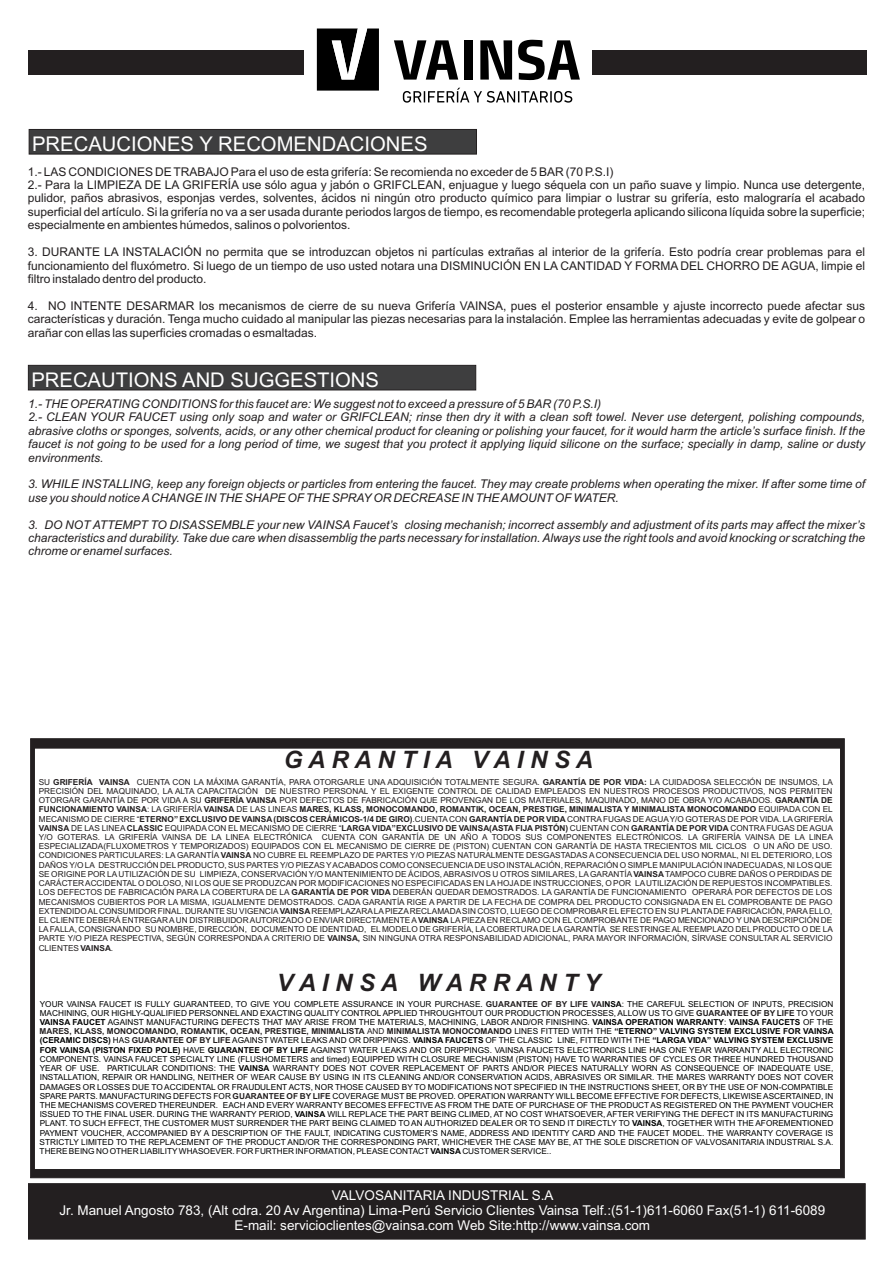
<style>
.page{position:relative;width:893px;height:1263px;background:#fff}
.page>*{position:absolute;margin:0;border:0;box-sizing:border-box;transform-origin:0 0}
.t1{font:italic 700 24px "Arial";color:#231f20}
.t2{font:20.25px "Arial";color:#fff}
.t3{font:13.5px/15.1px "Arial";color:#fff;text-align:center}
.t4{font:12px/13.4px "Arial";color:#231f20;text-align:justify}
.t5{font:italic 12px/13.4px "Arial";color:#231f20}
.t6{font:8.25px/9.1px "Arial";color:#231f20;text-align:justify}
.t7{font:8.25px/9.1px "Arial";color:#010202;text-align:justify}
.s1{font-weight:700}
.s2{font-weight:700;color:#231f20}
.s3{color:#231f20}
</style>
<div class="page">
<svg style="left:29px;top:129px;width:448px;height:25px;background:#3c3c3d"></svg>
<svg style="left:28px;top:365px;width:448px;height:25px;background:#3c3c3d"></svg>
<div style="left:28px;top:1183px;width:837px;height:56px;background:#231f20"></div>
<div style="left:28px;top:50px;width:839px;height:25px;background:#231f20"></div>
<div style="left:304px;top:14px;width:287px;height:73px;background:#fff"></div>
<svg style="left:317px;top:29px;width:62px;height:62px"></svg>
<svg style="left:394px;top:40px;width:64px;height:40px"></svg>
<div style="left:464px;top:40px;width:8px;height:40px;background:#000"></div>
<svg style="left:518px;top:40px;width:62px;height:40px"></svg>
<svg style="left:480px;top:40px;width:32px;height:40px"></svg>
<svg style="left:403px;top:88px;width:169px;height:15px"></svg>
<svg style="left:30px;top:738px;width:815px;height:440px;background:#252122"></svg>
<svg style="left:34px;top:748px;width:807px;height:422px"></svg>
<h2 class="t2" style="left:32px;top:136px;width:397px">PRECAUCIONES Y RECOMENDACIONES</h2>
<p class="t4" style="left:28px;top:166px;width:839px;text-align:left">1.- LAS CONDICIONES DE TRABAJO Para el uso de esta grifería: Se recomienda no exceder de 5 BAR (70 P.S.I)<br>2.- Para la LIMPIEZA DE LA GRIFERÍA use sólo agua y jabón o GRIFCLEAN, enjuague y luego séquela con un paño suave y limpio. Nunca use detergente, pulidor, paños abrasivos, esponjas verdes, solventes, ácidos ni ningún otro producto químico para limpiar o lustrar su grifería, esto malograría el acabado superficial del artículo. Si la grifería no va a ser usada durante periodos largos de tiempo, es recomendable protegerla aplicando silicona líquida sobre la superficie; especialmente en ambientes húmedos, salinos o polvorientos.</p>
<p class="t4" style="left:28px;top:246px;width:839px">3. DURANTE LA INSTALACIÓN no permita que se introduzcan objetos ni partículas extrañas al interior de la grifería. Esto podría crear problemas para el funcionamiento del fluxómetro. Si luego de un tiempo de uso usted notara una DISMINUCIÓN EN LA CANTIDAD Y FORMA DEL CHORRO DE AGUA, limpie el filtro instalado dentro del producto.</p>
<p class="t4" style="left:28px;top:300px;width:839px">4. NO INTENTE DESARMAR los mecanismos de cierre de su nueva Grifería VAINSA, pues el posterior ensamble y ajuste incorrecto puede afectar sus características y duración. Tenga mucho cuidado al manipular las piezas necesarias para la instalación. Emplee las herramientas adecuadas y evite de golpear o arañar con ellas las superficies cromadas o esmaltadas.</p>
<h2 class="t2" style="left:31px;top:372px;width:349px">PRECAUTIONS AND SUGGESTIONS</h2>
<p class="t5" style="left:28px;top:398px;width:839px">1.- THE OPERATING CONDITIONS for this faucet are: We suggest not to exceed a pressure of 5 BAR (70 P.S.I)<br>2.- CLEAN YOUR FAUCET using only soap and water or GRIFCLEAN; rinse then dry it with a clean soft towel. Never use detergent, polishing compounds, abrasive cloths or sponges, solvents, acids, or any other chemical product for cleaning or polishing your faucet, for it would harm the article’s surface finish. If the faucet is not going to be used for a long period of time, we sugest that you protect it applying liquid silicone on the surface; specially in damp, saline or dusty environments.</p>
<p class="t5" style="left:28px;top:478px;width:839px">3. WHILE INSTALLING, keep any foreign objects or particles from entering the faucet. They may create problems when operating the mixer. If after some time of use you should notice ACHANGE IN THE SHAPE OFTHE SPRAYOR DECREASE IN THE AMOUNT OFWATER.</p>
<p class="t5" style="left:28px;top:519px;width:839px;text-align:justify">3. DO NOT ATTEMPT TO DISASSEMBLE your new VAINSA Faucet’s closing mechanish; incorrect assembly and adjustment of its parts may affect the mixer’s characteristics and durability. Take due care when disassemblig the parts necessary for installation. Always use the right tools and avoid knocking or scratching the chrome or enamel surfaces.</p>
<h1 class="t1" style="left:284px;top:750px;width:311px">G A R A N T I A V A I N S A</h1>
<p class="t6" style="left:39px;top:778px;width:796px">SU <span class="s1">GRIFERÍA VAINSA</span> CUENTA CON LA MÁXIMA GARANTÍA, PARA OTORGARLE UNA ADQUISICIÓN TOTALMENTE SEGURA. <span class="s1">GARANTÍA DE POR VIDA:</span> LA CUIDADOSA SELECCIÓN DE INSUMOS, LA PRECISIÓN DEL MAQUINADO, LA ALTA CAPACITACIÓN DE NUESTRO PERSONAL Y EL EXIGENTE CONTROL DE CALIDAD EMPLEADOS EN NUESTROS PROCESOS PRODUCTIVOS, NOS PERMITEN OTORGAR GARANTÍA DE POR VIDA A SU <span class="s1">GRIFERÍA VAINSA</span> POR DEFECTOS DE FABRICACIÓN QUE PROVENGAN DE LOS MATERIALES, MAQUINADO, MANO DE OBRA Y/O ACABADOS. <span class="s1">GARANTÍA DE FUNCIONAMIENTO VAINSA</span>: LA GRIFERÍA <span class="s1">VAINSA</span> DE LAS LINEAS <span class="s1">MARES, KLASS, MONOCOMANDO, ROMANTIK, OCEAN, PRESTIGE, MINIMALISTA Y MINIMALISTA MONOCOMANDO</span> EQUIPADA CON EL MECANISMO DE CIERRE “<span class="s1">ETERNO” EXCLUSIVO DE VAINSA (DISCOS CERÁMICOS-1/4 DE GIRO)</span>.CUENTACON <span class="s1">GARANTÍA DE POR VIDA</span> CONTRAFUGAS DE AGUAY/O GOTERAS DE POR VIDA. LAGRIFERÍA <span class="s1">VAINSA</span> DE LAS LINEA <span class="s1">CLASSIC</span> EQUIPADA CON EL MECANISMO DE CIERRE “<span class="s1">LARGA VIDA”EXCLUSIVO DE VAINSA(ASTA FIJA PISTÓN)</span> CUENTAN CON <span class="s1">GARANTÍA DE POR VIDA</span> CONTRA FUGAS DE AGUA Y/O GOTERAS. LA GRIFERÍA VAINSA DE LA LINEA ELECTRÓNICA CUENTA CON GARANTÍA DE UN AÑO A TODOS SUS COMPONENTES ELECTRÓNICOS. LA GRIFERÍA VAINSA DE LA LINEA ESPECIALIZADA(FLUXOMETROS Y TEMPORIZADOS) EQUIPADOS CON EL MECANISMO DE CIERRE DE (PISTON) CUENTAN CON GARANTÍA DE HASTA TRECIENTOS MIL CICLOS O UN AÑO DE USO.<br>CONDICIONES PARTICULARES: LA GARANTÍA <span class="s1">VAINSA</span> NO CUBRE EL REEMPLAZO DE PARTES Y/O PIEZAS NATURALMENTE DESGASTADAS A CONSECUENCIA DEL USO NORMAL, NI EL DETERIORO, LOS DAÑOS Y/O LA DESTRUCCIÓN DELPRODUCTO, SUS PARTES Y/O PIEZAS YACABADOS COMO CONSECUENCIADE USO INSTALACIÓN, REPARACIÓN O SIMPLE MANIPULACIÓN INADECUADAS, NI LOS QUE SE ORIGINE POR LAUTILIZACIÓN DE SU LIMPIEZA, CONSERVACIÓN Y/O MANTENIMIENTO DE ÁCIDOS, ABRASIVOS U OTROS SIMILARES, LAGARANTÍA<span class="s1">VAINSA</span> TAMPOCO CUBRE DAÑOS O PERDIDAS DE CARÁCTER ACCIDENTALO DOLOSO, NI LOS QUE SE PRODUZCAN POR MODIFICACIONES NO ESPECIFICADAS EN LAHOJADE INSTRUCCIONES, O POR LAUTILIZACIÓN DE REPUESTOS INCOMPATIBLES.<br>LOS DEFECTOS DE FABRICACIÓN PARA LA COBERTURA DE LA <span class="s1">GARANTÍA DE POR VIDA</span> DEBERÁN QUEDAR DEMOSTRADOS. LA GARANTÍA DE FUNCIONAMIENTO OPERARÁ POR DEFECTOS DE LOS MECANISMOS CUBIERTOS POR LA MISMA, IGUALMENTE DEMOSTRADOS. CADA GARANTÍA RIGE A PARTIR DE LA FECHA DE COMPRA DEL PRODUCTO CONSIGNADA EN EL COMPROBANTE DE PAGO EXTENDIDO ALCONSUMIDOR FINAL. DURANTE SU VIGENCIA<span class="s1">VAINSA</span>REEMPLAZARALAPIEZARECLAMADASIN COSTO, LUEGO DE COMPROBAR ELEFECTO EN SU PLANTADE FABRICACIÓN, PARAELLO, EL CLIENTE DEBERÁ ENTREGAR A UN DISTRIBUIDOR AUTORIZADO O ENVIAR DIRECTAMENTE A<span class="s1">VAINSA</span> LAPIEZAEN RECLAMO CON EL COMPROBANTE DE PAGO MENCIONADO Y UNA DESCRIPCIÓN DE LAFALLA, CONSIGNANDO SU NOMBRE, DIRECCIÓN, DOCUMENTO DE IDENTIDAD, EL MODELO DE GRIFERÍA, LACOBERTURADE LAGARANTÍA SE RESTRINGE AL REEMPLAZO DEL PRODUCTO O DE LA PARTE Y/O PIEZA RESPECTIVA, SEGÚN CORRESPONDA A CRITERIO DE <span class="s1">VAINSA,</span> SIN NINGUNA OTRA RESPONSABILIDAD ADICIONAL, PARA MAYOR INFORMACIÓN, SÍRVASE CONSULTAR AL SERVICIO CLIENTES <span class="s1">VAINSA</span>.</p>
<h1 class="t1" style="left:277px;top:973px;width:325px">V A I N S A W A R R A N T Y</h1>
<p class="t7" style="left:40px;top:1000px;width:796px">YOUR VAINSA FAUCET IS FULLY GUARANTEED, TO GIVE YOU COMPLETE ASSURANCE IN YOUR PURCHASE. <span class="s2">GUARANTEE OF BY LIFE VA</span><span class="s1">INSA</span>: THE CAREFUL SELECTION OF INPUTS, PRECISION MACHINING, OUR HIGHLY-QUALIFIED PERSONNELAND EXACTING QUALITY CONTROLAPPLIED THROUGHTOUT OUR PRODUCTION PROCESSES, ALLOW US TO GIVE <span class="s2">GUARANTEE OF BY LIFE</span> TO YOUR <span class="s1">VAINSA FAUCET</span> AGAINST MANUFACTURING DEFECTS THAT MAY ARISE FROM THE MATERIALS, MACHINING, LABOR AND/OR FINISHING. <span class="s1">VAINSA OPERATION WARRANTY</span>: <span class="s1">VAINSA FAUCETS</span> OF THE <span class="s2">MARES, KLASS, MONOCOMANDO, ROMANTIK, OCEAN, PRESTIGE, MINIMALISTA</span> <span class="s3">AND</span> <span class="s2">MINIMALISTA MONOCOMANDO</span> LINES FITTED WITH THE <span class="s1">“ETERNO” VALVING SYSTEM EXCLUSIVE FOR VAINSA (CERAMIC DISCS)</span> HAS <span class="s2">GUARANTEE OF BY LIFE</span> AGAINST WATER LEAKS AND OR DRIPPINGS. <span class="s1">VAINSA FAUCETS</span> OF THE CLASSIC LINE, FITTED WITH THE <span class="s1">“LARGA VIDA” VALVING SYSTEM EXCLUSIVE FOR VAINSA (PISTON FIXED POLE)</span> HAVE <span class="s1">GUARANTEE OF BY LIFE</span> AGAINST WATER LEAKS AND OR DRIPPINGS. VAINSA FAUCETS ELECTRONICS LINE HAS ONE YEAR WARRANTY ALL ELECTRONIC COMPONENTS. VAINSA FAUCET SPECIALTY LINE (FLUSHOMETERS and timed) EQUIPPED WITH CLOSURE MECHANISM (PISTON) HAVE TO WARRANTIES OF CYCLES OR THREE HUNDRED THOUSAND YEAR OF USE. PARTICULAR CONDITIONS: THE <span class="s1">VAINSA</span> WARRANTY DOES NOT COVER REPLACEMENT OF PARTS AND/OR PIECES NATURALLY WORN AS CONSEQUENCE OF INADEQUATE USE, INSTALLATION, REPAIR OR HANDLING, NEITHER OF WEAR CAUSE BY USING IN ITS CLEANING AND/OR CONSERVATION ACIDS, ABRASIVES OR SIMILAR. THE MARES WARRANTY DOES NOT COVER DAMAGES OR LOSSES DUE TO ACCIDENTAL OR FRAUDULENT ACTS, NOR THOSE CAUSED BY TO MODIFICATIONS NOT SPECIFIED IN THE INSTRUCTIONS SHEET, OR BY THE USE OF NON-COMPATIBLE SPARE PARTS. MANUFACTURING DEFECTS FOR <span class="s2">GUARANTEE OF BY LIFE</span> COVERAGE MUST BE PROVED. OPERATION WARRANTY WILL BECOME EFFECTIVE FOR DEFECTS, LIKEWISE ASCERTAINED, IN THE MECHANISMS COVERED THEREUNDER. EACH AND EVERY WARRANTY BECOMES EFFECTIVE AS FROM THE DATE OF PURCHASE OF THE PRODUCT AS REGISTERED ON THE PAYMENT VOUCHER ISSUED TO THE FINAL USER. DURING THE WARRANTY PERIOD, <span class="s1">VAINSA</span> WILL REPLACE THE PART BEING CLIMED, AT NO COST WHATSOEVER, AFTER VERIFYING THE DEFECT IN ITS MANUFACTURING PLANT. TO SUCH EFFECT, THE CUSTOMER MUST SURRENDER THE PART BEING CLAIMED TO AN AUTHORIZED DEALER OR TO SEND IT DIRECTLY TO <span class="s1">VAINSA</span>, TOGETHER WITH THE AFOREMENTIONED PAYMENT VOUCHER, ACCOMPANIED BY A DESCRIPTION OF THE FAULT, INDICATING CUSTOMER’S NAME, ADDRESS AND IDENTITY CARD AND THE FAUCET MODEL. THE WARRANTY COVERAGE IS STRICTLY LIMITED TO THE REPLACEMENT OF THE PRODUCT AND/OR THE CORRESPONDING PART, WHICHEVER THE CASE MAY BE, AT THE SOLE DISCRETION OF VALVOSANITARIA INDUSTRIAL S.A.<br>THERE BEING NO OTHER LIABILITYWHASOEVER. FOR FURTHER INFORMATION, PLEASE CONTACT<span class="s1">VAINSA</span> CUSTOMER SERVICE..</p>
<p class="t3" style="left:60px;top:1188px;width:767px">VALVOSANITARIA INDUSTRIAL S.A<br>Jr. Manuel Angosto 783, (Alt cdra. 20 Av Argentina) Lima-Perú Servicio Clientes Vainsa Telf.:(51-1)611-6060 Fax(51-1) 611-6089<br>E-mail: servicioclientes@vainsa.com Web Site:http://www.vainsa.com</p>
</div>
